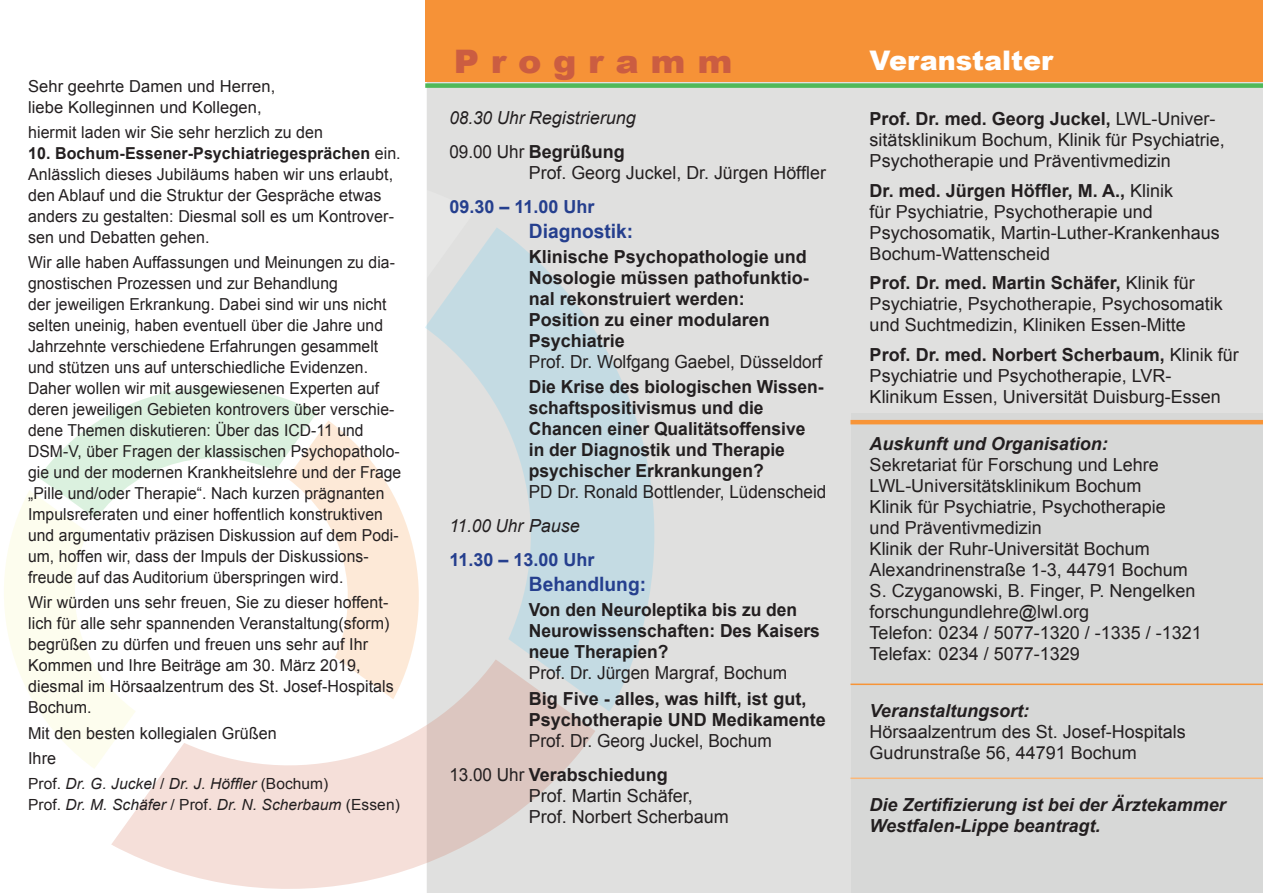
<style>
.page{position:relative;width:1263px;height:893px;background:#fff}
.page>*{position:absolute;margin:0;border:0;box-sizing:border-box;transform-origin:0 0}
.t1{font:900 32.4px "Arial";color:#cb5d41;scale:1.08 1}
.t2{font:900 27px "Arial";color:#fff}
.t3{font:700 19.8px "Arial Narrow";color:#253f8e;scale:1.18 1}
.t4{font:18px/21px "Arial";color:#231f20}
.t5{font:700 18px/21px "Arial";color:#231f20}
.t6{font:18px/33.8px "Arial";color:#231f20;scale:.96 1}
.t7{font:italic 700 18px/20.2px "Arial";color:#231f20}
.t8{font:italic 18px/33.8px "Arial";color:#231f20;scale:.95 1}
.t9{font:18px "Arial";color:#231f20;scale:.95 1}
.t10{font:700 18px "Arial";color:#253f8e}
.t11{font:16.5px/21px "Arial";letter-spacing:.005em;color:#231f20;scale:.95 1}
.t12{font:16.5px/21px "Arial";letter-spacing:.005em;color:#231f20}
.t13{font:italic 15.3px/21px "Arial";letter-spacing:.005em;color:#231f20}
.s1{font-weight:700}
.s2{font-style:normal}
.s3{font-weight:700;font-style:normal}
</style>
<div class="page">
<div style="left:427px;top:82px;width:836px;height:811px;background:#e0e0df"></div>
<div style="left:851px;top:413px;width:412px;height:480px;background:#d7d8d7"></div>
<hr style="left:850px;top:777px;width:413px;height:2px;background:#fbb778">
<hr style="left:850px;top:684px;width:413px;height:1px;background:#f79437">
<div style="left:425px;top:0;width:838px;height:82px;background:#f69237"></div>
<div style="left:425px;top:83px;width:838px;height:5px;background:#4fb959"></div>
<hr style="left:850px;top:420px;width:413px;height:4px;background:#f79437">
<svg style="left:111px;top:712px;width:485px;height:181px;background:#ecdcd8"></svg>
<svg style="left:444px;top:227px;width:254px;height:485px;background:#d3dddf"></svg>
<svg style="left:425px;top:123px;width:50px;height:273px;background:#dbe0e1"></svg>
<svg style="left:4px;top:362px;width:440px;height:407px"></svg>
<p class="t12" style="left:28px;top:75px;width:249px">Sehr geehrte Damen und Herren, liebe Kolleginnen und Kollegen,</p>
<p class="t12" style="left:28px;top:122px;width:297px">hiermit laden wir Sie sehr herzlich zu den</p>
<p class="t12" style="left:28px;top:143px;width:374px"><span class="s1">10. Bochum-Essener-Psychiatriegesprächen</span> ein.<br>Anlässlich dieses Jubiläums haben wir uns erlaubt, den Ablauf und die Struktur der Gespräche etwas anders zu gestalten: Diesmal soll es um Kontrover&shy;sen und Debatten gehen.</p>
<p class="t11" style="left:28px;top:252px;width:394px">Wir alle haben Auffassungen und Meinungen zu dia&shy;gnostischen Prozessen und zur Behandlung<br>der jeweiligen Erkrankung. Dabei sind wir uns nicht selten uneinig, haben eventuell über die Jahre und Jahrzehnte verschiedene Erfahrungen gesammelt und stützen uns auf unterschiedliche Evidenzen.<br>Daher wollen wir mit ausgewiesenen Experten auf deren jeweiligen Gebieten kontrovers über verschie&shy;dene Themen diskutieren: Über das ICD-11 und DSM-V, über Fragen der klassischen Psychopatholo&shy;gie und der modernen Krankheitslehre und der Frage „Pille und/oder Therapie“. Nach kurzen prägnanten Impulsreferaten und einer hoffentlich konstruktiven und argumentativ präzisen Diskussion auf dem Podi&shy;um, hoffen wir, dass der Impuls der Diskussions&shy;freude auf das Auditorium überspringen wird.</p>
<p class="t12" style="left:28px;top:592px;width:367px">Wir würden uns sehr freuen, Sie zu dieser hoffent&shy;lich für alle sehr spannenden Veranstaltung(sform) begrüßen zu dürfen und freuen uns sehr auf Ihr Kommen und Ihre Beiträge am 30. März 2019, diesmal im Hörsaalzentrum des St. Josef-Hospitals Bochum.</p>
<p class="t12" style="left:28px;top:720px;width:250px;line-height:25.2px">Mit den besten kollegialen Grüßen<br>Ihre</p>
<p class="t13" style="left:28px;top:773px;width:373px"><span class="s2">Prof.</span> Dr. G. Juckel <span class="s2">/</span> Dr. J. Höffler <span class="s2">(Bochum)<br>Prof.</span> Dr. M. Schäfer <span class="s2">/ Prof.</span> Dr. N. Scherbaum <span class="s2">(Essen)</span></p>
<h1 class="t1" style="left:454px;top:38px;width:260px">P r o g r a m m</h1>
<h2 class="t2" style="left:870px;top:41px;width:185px">Veranstalter</h2>
<p class="t8" style="left:449px;top:101px;width:198px">08.30 Uhr Registrierung<br><span class="s2">09.00 Uhr</span> <span class="s3">Begrüßung</span></p>
<p class="t4" style="left:529px;top:162px;width:299px">Prof. Georg Juckel, Dr. Jürgen Höffler</p>
<p class="t10" style="left:449px;top:194px;width:147px">09.30 – 11.00 Uhr</p>
<p class="t3" style="left:529px;top:216px;width:90px">Diagnostik:</p>
<p class="t5" style="left:529px;top:247px;width:282px">Klinische Psychopathologie und<br>Nosologie müssen pathofunktio&shy;nal rekonstruiert werden:<br>Position zu einer modularen<br>Psychiatrie</p>
<p class="t6" style="left:529px;top:345px;width:307px">Prof. Dr. Wolfgang Gaebel, Düsseldorf</p>
<p class="t5" style="left:529px;top:377px;width:296px">Die Krise des biologischen Wissen&shy;schaftspositivismus und die<br>Chancen einer Qualitätsoffensive in der Diagnostik und Therapie psychischer Erkrankungen?</p>
<p class="t9" style="left:529px;top:480px;width:315px">PD Dr. Ronald Bottlender, Lüdenscheid</p>
<p class="t8" style="left:449px;top:509px;width:139px">11.00 Uhr Pause</p>
<p class="t10" style="left:449px;top:548px;width:147px">11.30 – 13.00 Uhr</p>
<p class="t3" style="left:529px;top:569px;width:101px">Behandlung:</p>
<p class="t5" style="left:529px;top:600px;width:293px">Von den Neuroleptika bis zu den<br>Neurowissenschaften: Des Kaisers neue Therapien?</p>
<p class="t6" style="left:529px;top:656px;width:271px">Prof. Dr. Jürgen Margraf, Bochum</p>
<p class="t5" style="left:529px;top:688px;width:299px">Big Five - alles, was hilft, ist gut,<br>Psychotherapie UND Medikamente</p>
<p class="t6" style="left:449px;top:724px;width:337px;text-indent:80px">Prof. Dr. Georg Juckel, Bochum<br>13.00 Uhr <span class="s1">Verabschiedung</span></p>
<p class="t4" style="left:529px;top:785px;width:202px">Prof. Martin Schäfer,<br>Prof. Norbert Scherbaum</p>
<p class="t4" style="left:870px;top:109px;width:357px"><span class="s1">Prof. Dr. med. Georg Juckel,</span> LWL-Univer&shy;sitätsklinikum Bochum, Klinik für Psychiatrie,<br>Psychotherapie und Präventivmedizin</p>
<p class="t4" style="left:870px;top:180px;width:352px"><span class="s1">Dr. med. Jürgen Höffler, M. A.,</span> Klinik<br>für Psychiatrie, Psychotherapie und Psychosomatik, Martin-Luther-Krankenhaus Bochum-Wattenscheid</p>
<p class="t4" style="left:870px;top:273px;width:355px"><span class="s1">Prof. Dr. med. Martin Schäfer,</span> Klinik für<br>Psychiatrie, Psychotherapie, Psychosomatik und Suchtmedizin, Kliniken Essen-Mitte</p>
<p class="t4" style="left:870px;top:344px;width:371px"><span class="s1">Prof. Dr. med. Norbert Scherbaum,</span> Klinik für<br>Psychiatrie und Psychotherapie, LVR-<br>Klinikum Essen, Universität Duisburg-Essen</p>
<p class="t7" style="left:870px;top:434px;width:240px">Auskunft und Organisation:</p>
<p class="t4" style="left:870px;top:454px;width:334px">Sekretariat für Forschung und Lehre LWL-Universitätsklinikum Bochum<br>Klinik für Psychiatrie, Psychotherapie<br>und Präventivmedizin<br>Klinik der Ruhr-Universität Bochum Alexandrinenstraße 1-3, 44791 Bochum S. Czyganowski, B. Finger, P. Nengelken forschungundlehre@lwl.org<br>Telefon: 0234 / 5077-1320 / -1335 / -1321<br>Telefax: 0234 / 5077-1329</p>
<p class="t7" style="left:870px;top:701px;width:161px">Veranstaltungsort:</p>
<p class="t4" style="left:870px;top:721px;width:318px">Hörsaalzentrum des St. Josef-Hospitals<br>Gudrunstraße 56, 44791 Bochum</p>
<p class="t7" style="left:870px;top:796px;width:358px">Die Zertifizierung ist bei der Ärztekammer<br>Westfalen-Lippe beantragt.</p>
</div>
